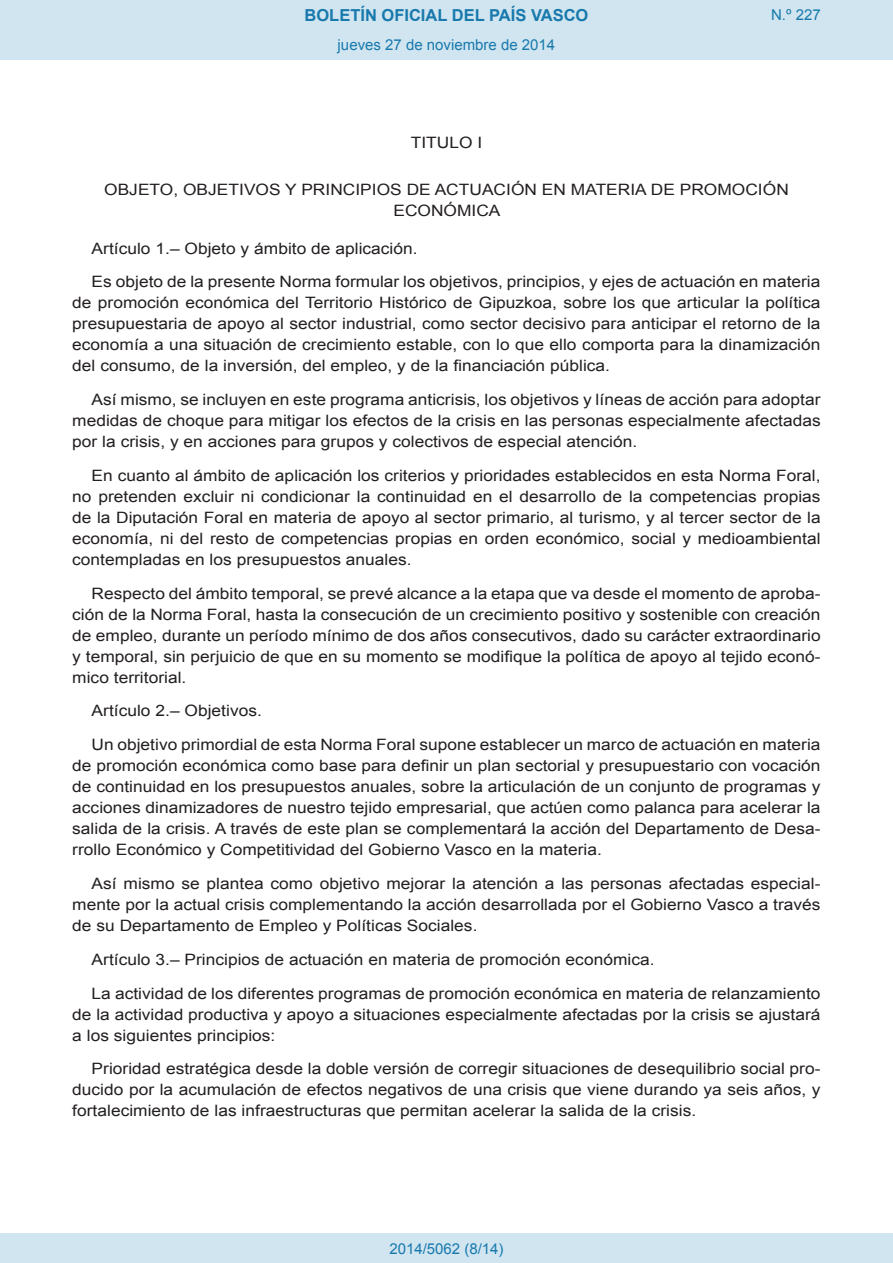
<style>
.page{position:relative;width:893px;height:1263px;background:#fff}
.page>*{position:absolute;margin:0;border:0;box-sizing:border-box;transform-origin:0 0}
.t1{font:700 16.5px "Arial";color:#1879ad}
.BOPVDetalle{font:15.6px/21px "Arial";color:#231f20;text-align:justify;scale:1.11 1}
.BOPVClave{font:15.6px/21px "Arial";color:#231f20;text-align:center;scale:1.11 1}
.Paginacion_Centro{font:15px "Arial";color:#1879ad}
</style>
<div class="page">
<div style="left:0;top:0;width:893px;height:60px;background:#d0e5f0"></div>
<div style="left:0;top:1233px;width:893px;height:30px;background:#d0e5f0"></div>
<p class="t1" style="left:305px;top:4px;width:285px">BOLETÍN OFICIAL DEL PAÍS VASCO</p>
<p class="Paginacion_Centro" style="left:338px;top:35px;width:219px">jueves 27 de noviembre de 2014</p>
<p class="Paginacion_Centro" style="left:771px;top:5px;width:51px">N.º 227</p>
<p class="BOPVClave" style="left:411px;top:132px;width:66px">TITULO I</p>
<p class="BOPVClave" style="left:104px;top:179px;width:618px">OBJETO, OBJETIVOS Y PRINCIPIOS DE ACTUACIÓN EN MATERIA DE PROMOCIÓN<br>ECONÓMICA</p>
<p class="BOPVDetalle" style="left:92px;top:238px;width:295px">Artículo 1.– Objeto y ámbito de aplicación.</p>
<p class="BOPVDetalle" style="left:72px;top:272px;width:676px;text-indent:19px">Es objeto de la presente Norma formular los objetivos, principios, y ejes de actuación en materia de promoción económica del Territorio Histórico de Gipuzkoa, sobre los que articular la política presupuestaria de apoyo al sector industrial, como sector decisivo para anticipar el retorno de la economía a una situación de crecimiento estable, con lo que ello comporta para la dinamización del consumo, de la inversión, del empleo, y de la financiación pública.</p>
<p class="BOPVDetalle" style="left:72px;top:389px;width:676px;text-indent:19px">Así mismo, se incluyen en este programa anticrisis, los objetivos y líneas de acción para adoptar medidas de choque para mitigar los efectos de la crisis en las personas especialmente afectadas por la crisis, y en acciones para grupos y colectivos de especial atención.</p>
<p class="BOPVDetalle" style="left:72px;top:465px;width:676px;text-indent:19px">En cuanto al ámbito de aplicación los criterios y prioridades establecidos en esta Norma Foral, no pretenden excluir ni condicionar la continuidad en el desarrollo de la competencias propias de la Diputación Foral en materia de apoyo al sector primario, al turismo, y al tercer sector de la economía, ni del resto de competencias propias en orden económico, social y medioambiental contempladas en los presupuestos anuales.</p>
<p class="BOPVDetalle" style="left:72px;top:583px;width:676px;text-indent:19px">Respecto del ámbito temporal, se prevé alcance a la etapa que va desde el momento de aproba&shy;ción de la Norma Foral, hasta la consecución de un crecimiento positivo y sostenible con creación de empleo, durante un período mínimo de dos años consecutivos, dado su carácter extraordinario y temporal, sin perjuicio de que en su momento se modifique la política de apoyo al tejido econó&shy;mico territorial.</p>
<p class="BOPVDetalle" style="left:92px;top:701px;width:155px">Artículo 2.– Objetivos.</p>
<p class="BOPVDetalle" style="left:72px;top:734px;width:676px;text-indent:19px">Un objetivo primordial de esta Norma Foral supone establecer un marco de actuación en materia de promoción económica como base para definir un plan sectorial y presupuestario con vocación de continuidad en los presupuestos anuales, sobre la articulación de un conjunto de programas y acciones dinamizadores de nuestro tejido empresarial, que actúen como palanca para acelerar la salida de la crisis. A través de este plan se complementará la acción del Departamento de Desa&shy;rrollo Económico y Competitividad del Gobierno Vasco en la materia.</p>
<p class="BOPVDetalle" style="left:72px;top:873px;width:676px;text-indent:19px">Así mismo se plantea como objetivo mejorar la atención a las personas afectadas especial&shy;mente por la actual crisis complementando la acción desarrollada por el Gobierno Vasco a través de su Departamento de Empleo y Políticas Sociales.</p>
<p class="BOPVDetalle" style="left:92px;top:949px;width:509px">Artículo 3.– Principios de actuación en materia de promoción económica.</p>
<p class="BOPVDetalle" style="left:72px;top:983px;width:676px;text-indent:19px">La actividad de los diferentes programas de promoción económica en materia de relanzamiento de la actividad productiva y apoyo a situaciones especialmente afectadas por la crisis se ajustará a los siguientes principios:</p>
<p class="BOPVDetalle" style="left:72px;top:1058px;width:676px;text-indent:19px">Prioridad estratégica desde la doble versión de corregir situaciones de desequilibrio social pro&shy;ducido por la acumulación de efectos negativos de una crisis que viene durando ya seis años, y fortalecimiento de las infraestructuras que permitan acelerar la salida de la crisis.</p>
<p class="Paginacion_Centro" style="left:389px;top:1238px;width:116px">2014/5062 (8/14)</p>
</div>
